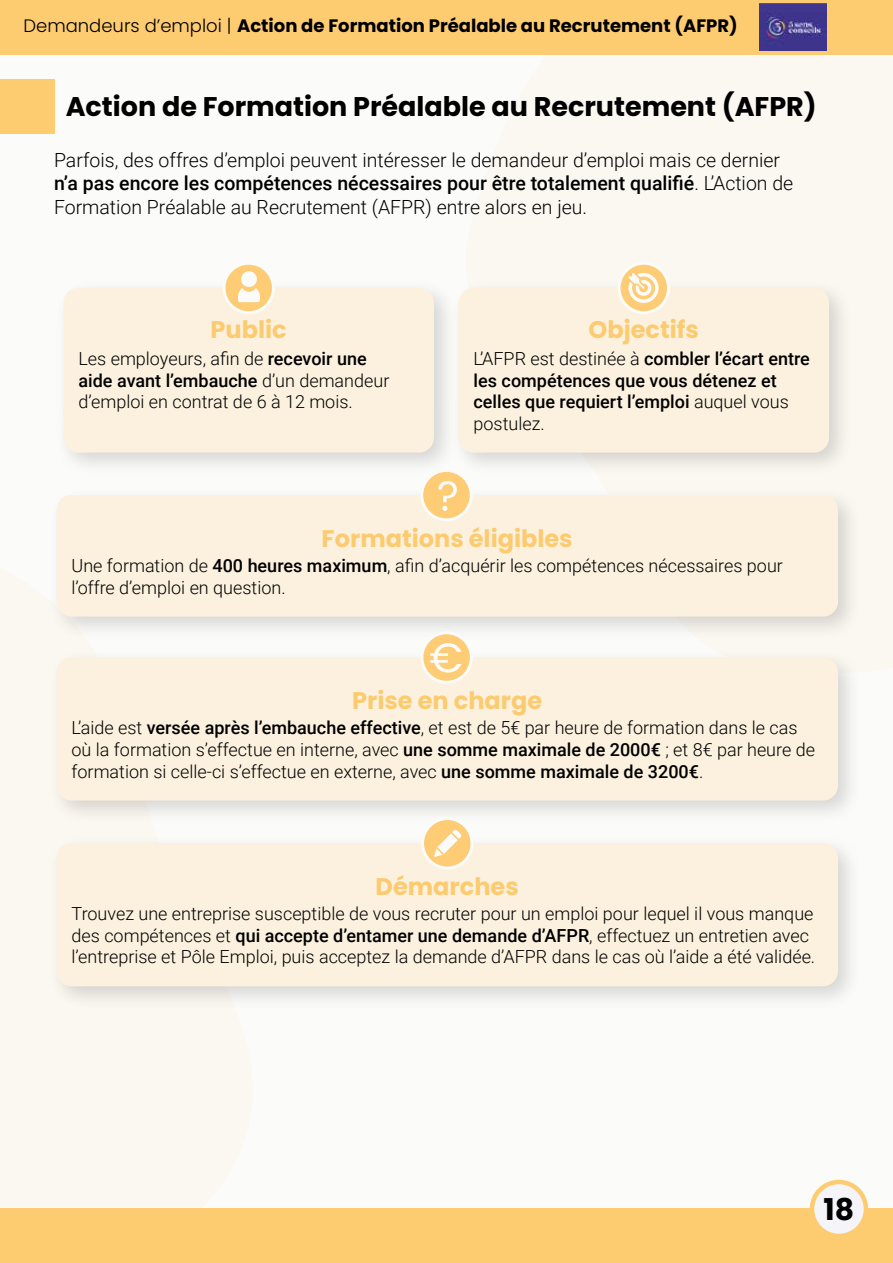
<style>
.page{position:relative;width:893px;height:1263px;background:#fbfbf9}
.page>*{position:absolute;margin:0;border:0;box-sizing:border-box;transform-origin:0 0}
.t1{font:700 30px "Poppins";color:#000}
.t2{font:700 27px "Poppins";color:#000}
.t3{font:700 24px "Poppins";color:#fdcb6f}
.t4{font:300 19.5px/23.4px "Roboto";color:#000}
.t5{font:300 18px/21.6px "Roboto";color:#000}
.t6{font:500 18px/21.6px "Roboto";color:#000}
.t7{font:700 18px "Poppins";color:#000}
.s1{font-weight:300}
.s2{font-weight:500}
</style>
<div class="page">
<div style="left:0;top:1209px;width:893px;height:54px;background:#fdcc71"></div>
<div style="left:0;top:0;width:893px;height:54px;background:#fdcc71"></div>
<div style="left:812px;top:1182px;width:54px;height:54px;background:#f4f4f9;border-radius:50%"></div>
<div style="left:810px;top:1180px;width:58px;height:58px;border:4px solid #fdcc71;border-radius:50%"></div>
<img style="left:760px;top:3px;width:66px;height:48px">
<div style="left:47px;top:648px;width:815px;height:177px;background:#000;opacity:.15"></div>
<div style="left:57px;top:657px;width:781px;height:143px;background:#fbf1de;border-radius:15px"></div>
<div style="left:47px;top:486px;width:815px;height:155px;background:#000;opacity:.15"></div>
<div style="left:57px;top:495px;width:781px;height:122px;background:#fbf1de;border-radius:15px"></div>
<div style="left:449px;top:279px;width:404px;height:198px;background:#000;opacity:.15"></div>
<div style="left:459px;top:288px;width:370px;height:165px;background:#fbf1de;border-radius:15px"></div>
<div style="left:47px;top:834px;width:815px;height:176px;background:#000;opacity:.15"></div>
<div style="left:57px;top:843px;width:781px;height:143px;background:#fbf1de;border-radius:15px"></div>
<div style="left:54px;top:279px;width:404px;height:198px;background:#000;opacity:.15"></div>
<div style="left:63px;top:288px;width:371px;height:143px;background:#fbf1de;border-radius:15px"></div>
<div style="left:63px;top:396px;width:371px;height:57px;background:#fbf1de;border-radius:15px"></div>
<div style="left:0;top:79px;width:54px;height:54px;background:#fdcc71"></div>
<div style="left:423px;top:818px;width:49px;height:50px;background:#fdcc74;border-radius:50%"></div>
<div style="left:421px;top:817px;width:53px;height:52px;border:3px solid #fbfbf9;border-radius:50%"></div>
<svg style="left:452px;top:830px;width:9px;height:9px"></svg>
<svg style="left:434px;top:848px;width:9px;height:9px"></svg>
<svg style="left:437px;top:833px;width:21px;height:21px"></svg>
<svg style="left:422px;top:633px;width:49px;height:49px"></svg>
<div style="left:420px;top:631px;width:53px;height:53px;border:3px solid #fbfbf9;border-radius:50%"></div>
<svg style="left:430px;top:643px;width:31px;height:30px"></svg>
<div style="left:422px;top:470px;width:49px;height:50px;background:#fdcc74;border-radius:50%"></div>
<div style="left:420px;top:469px;width:53px;height:52px;border:3px solid #fbfbf9;border-radius:50%"></div>
<svg style="left:438px;top:481px;width:19px;height:30px"></svg>
<svg style="left:619px;top:263px;width:50px;height:50px"></svg>
<div style="left:618px;top:262px;width:52px;height:52px;border:3px solid #fbfbf9;border-radius:50%"></div>
<svg style="left:628px;top:273px;width:31px;height:30px"></svg>
<svg style="left:224px;top:263px;width:49px;height:50px"></svg>
<div style="left:222px;top:262px;width:53px;height:52px;border:3px solid #fbfbf9;border-radius:50%"></div>
<svg style="left:238px;top:271px;width:22px;height:31px"></svg>
<p class="t7" style="left:23px;top:16px;width:716px"><span class="s1">Demandeurs d’emploi |</span> Action de Formation Préalable au Recrutement (AFPR)</p>
<h2 class="t2" style="left:66px;top:91px;width:752px">Action de Formation Préalable au Recrutement (AFPR)</h2>
<p class="t4" style="left:54px;top:147px;width:741px">Parfois, des offres d’emploi peuvent intéresser le demandeur d’emploi mais ce dernier <span class="s2">n’a pas encore les compétences nécessaires pour être totalement qualifié</span>. L’Action de<br>Formation Préalable au Recrutement (AFPR) entre alors en jeu.</p>
<h3 class="t3" style="left:211px;top:316px;width:78px">Public</h3>
<h3 class="t3" style="left:589px;top:316px;width:112px">Objectifs</h3>
<p class="t5" style="left:78px;top:347px;width:312px">Les employeurs, afin de <span class="s2">recevoir une aide avant l’embauche</span> d’un demandeur d’emploi en contrat de 6 à 12 mois.</p>
<p class="t6" style="left:474px;top:347px;width:338px"><span class="s1">L’AFPR est destinée à</span> combler l’écart entre les compétences que vous détenez et celles que requiert l’emploi <span class="s1">auquel vous postulez.</span></p>
<h3 class="t3" style="left:322px;top:524px;width:253px">Formations éligibles</h3>
<p class="t5" style="left:72px;top:554px;width:713px">Une formation de <span class="s2">400 heures maximum</span>, afin d’acquérir les compétences nécessaires pour l’offre d’emploi en question.</p>
<h3 class="t3" style="left:352px;top:687px;width:191px">Prise en charge</h3>
<p class="t5" style="left:72px;top:717px;width:745px">L’aide est <span class="s2">versée après l’embauche effective</span>, et est de 5€ par heure de formation dans le cas où la formation s’effectue en interne, avec <span class="s2">une somme maximale de 2000€</span> ; et 8€ par heure de formation si celle-ci s’effectue en externe, avec <span class="s2">une somme maximale de 3200€</span>.</p>
<h3 class="t3" style="left:376px;top:872px;width:145px">Démarches</h3>
<p class="t5" style="left:72px;top:902px;width:745px">Trouvez une entreprise susceptible de vous recruter pour un emploi pour lequel il vous manque des compétences et <span class="s2">qui accepte d’entamer une demande d’AFPR</span>, effectuez un entretien avec l’entreprise et Pôle Emploi, puis acceptez la demande d’AFPR dans le cas où l’aide a été validée.</p>
<h1 class="t1" style="left:824px;top:1192px;width:32px">18</h1>
</div>
